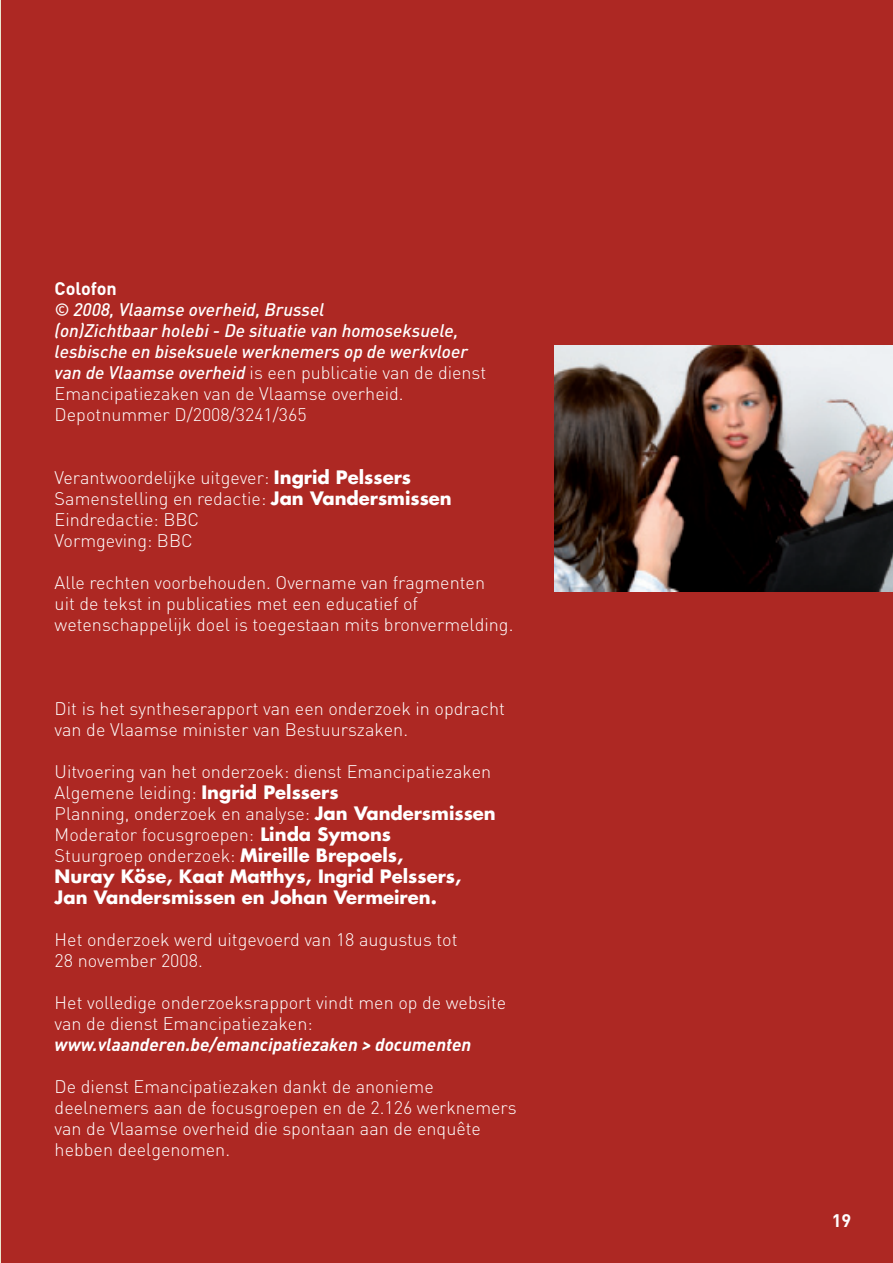
<style>
.page{position:relative;width:893px;height:1263px;background:#fff}
.page>*{position:absolute;margin:0;border:0;box-sizing:border-box;transform-origin:0 0}
.t1{font:300 18px/21px "DIN";color:#fff}
.t2{font:italic 500 18px/21px "DIN";color:#fff}
.t3{font:700 18px/21px "Futura";color:#fff}
.t4{font:italic 700 18px "DIN";color:#fff}
.t5{font:700 18px "DIN";color:#fff}
.s1{font-weight:300;font-style:normal}
.s2{font-family:"Futura";font-weight:700}
</style>
<div class="page">
<div style="left:1px;top:0;width:892px;height:1263px;background:#ad2823"></div>
<hr style="left:0;top:0;width:1px;height:1263px;background:#eae7cf">
<img style="left:555px;top:346px;width:338px;height:245px">
<p class="t5" style="left:55px;top:276px;width:64px">Colofon</p>
<p class="t2" style="left:55px;top:298px;width:433px">© 2008, Vlaamse overheid, Brussel<br>(on)Zichtbaar holebi - De situatie van homoseksuele, lesbische en biseksuele werknemers op de werkvloer van de Vlaamse overheid <span class="s1">is een publicatie van de dienst Emancipatiezaken van de Vlaamse overheid.<br>Depotnummer D/2008/3241/365</span></p>
<p class="t1" style="left:55px;top:467px;width:399px">Verantwoordelijke uitgever: <span class="s2">Ingrid Pelssers<br></span>Samenstelling en redactie: <span class="s2">Jan Vandersmissen<br></span>Eindredactie: BBC<br>Vormgeving: BBC</p>
<p class="t1" style="left:55px;top:572px;width:460px">Alle rechten voorbehouden. Overname van fragmenten<br>uit de tekst in publicaties met een educatief of wetenschappelijk doel is toegestaan mits bronvermelding.</p>
<p class="t1" style="left:55px;top:698px;width:452px">Dit is het syntheserapport van een onderzoek in opdracht van de Vlaamse minister van Bestuurszaken.</p>
<p class="t1" style="left:55px;top:761px;width:442px">Uitvoering van het onderzoek: dienst Emancipatiezaken Algemene leiding: <span class="s2">Ingrid Pelssers<br></span>Planning, onderzoek en analyse: <span class="s2">Jan Vandersmissen </span>Moderator focusgroepen: <span class="s2">Linda Symons<br></span>Stuurgroep onderzoek: <span class="s2">Mireille Brepoels,</span></p>
<p class="t3" style="left:55px;top:865px;width:408px">Nuray Köse, Kaat Matthys, Ingrid Pelssers,<br>Jan Vandersmissen en Johan Vermeiren.</p>
<p class="t1" style="left:55px;top:929px;width:404px">Het onderzoek werd uitgevoerd van 18 augustus tot<br>28 november 2008.</p>
<p class="t1" style="left:55px;top:992px;width:453px">Het volledige onderzoeksrapport vindt men op de website van de dienst Emancipatiezaken:</p>
<p class="t4" style="left:55px;top:1033px;width:418px">www.vlaanderen.be/emancipatiezaken &gt; documenten</p>
<p class="t1" style="left:55px;top:1076px;width:463px">De dienst Emancipatiezaken dankt de anonieme deelnemers aan de focusgroepen en de 2.126 werknemers van de Vlaamse overheid die spontaan aan de enquête hebben deelgenomen.</p>
<p class="t5" style="left:831px;top:1209px;width:21px">19</p>
</div>
